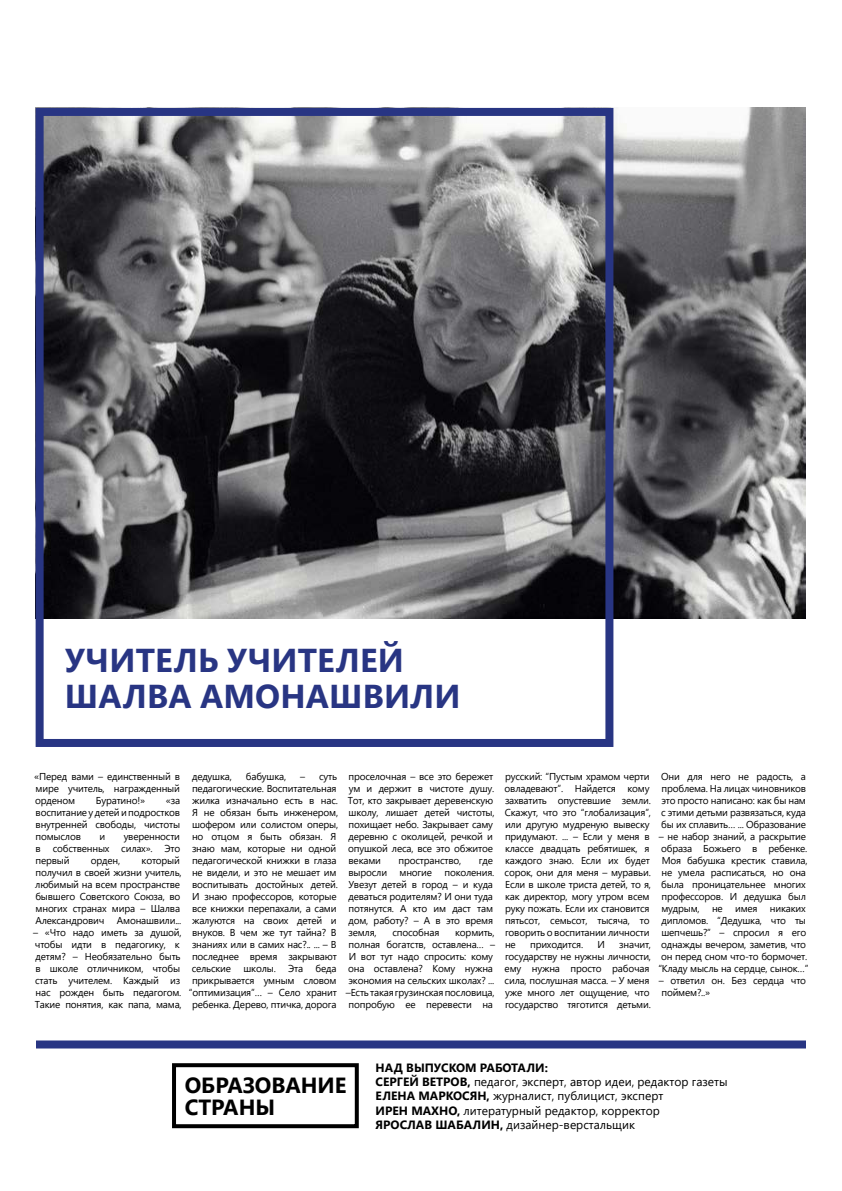
<style>
.page{position:relative;width:842px;height:1191px;background:#fff}
.page>*{position:absolute;margin:0;border:0;box-sizing:border-box;transform-origin:0 0}
.t1{font:700 33px/36px "Segoe UI";letter-spacing:.005em;color:#283583}
.t2{font:700 21.9px/21.9px "Segoe UI";color:#000}
.t3{font:12px/14.4px "Segoe UI";color:#000}
.t4{font:10px/12px "Segoe UI";letter-spacing:-.02em;color:#000}
.s1{font-weight:700}
</style>
<div class="page">
<div style="left:172px;top:1063px;width:187px;height:65px;border:4px solid #000"></div>
<div style="left:36px;top:1040px;width:770px;height:8px;background:#283583"></div>
<img style="left:45px;top:108px;width:761px;height:510px">
<div style="left:36px;top:108px;width:577px;height:639px;border:8px solid #283583"></div>
<h1 class="t1" style="left:65px;top:642px;width:397px">УЧИТЕЛЬ УЧИТЕЛЕЙ<br>ШАЛВА АМОНАШВИЛИ</h1>
<p class="t4" style="left:34px;top:770px;width:147px;text-align:justify">«Перед вами – единственный в мире учитель, награжденный орденом</p>
<p class="t4" style="left:96px;top:794px;width:51px">Буратино!»</p>
<p class="t4" style="left:36px;top:794px;width:146px;text-align:justify;text-indent:130px">«за воспитание у детей и подростков внутренней свободы, чистоты помыслов</p>
<p class="t4" style="left:36px;top:830px;width:146px;text-align:justify;text-indent:88px">уверенности в собственных силах». Это первый</p>
<p class="t4" style="left:99px;top:830px;width:7px">и</p>
<p class="t4" style="left:35px;top:854px;width:148px;text-indent:106px">который получил в своей жизни учитель, любимый на всем пространстве бывшего Советского Союза, во многих странах мира – Шалва<br>Александрович</p>
<p class="t4" style="left:91px;top:854px;width:31px">орден,</p>
<p class="t4" style="left:117px;top:914px;width:66px">Амонашвили...</p>
<p class="t4" style="left:33px;top:926px;width:150px">– «Что надо иметь за душой, чтобы идти в педагогику, к детям? – Необязательно быть в школе отличником, чтобы стать учителем. Каждый из нас рожден быть педагогом.<br>Такие понятия, как папа, мама,</p>
<p class="t4" style="left:192px;top:770px;width:41px">дедушка,</p>
<p class="t4" style="left:246px;top:770px;width:42px">бабушка,</p>
<p class="t4" style="left:189px;top:770px;width:151px;text-align:right">– суть<br>педагогические. Воспитательная жилка изначально есть в нас.<br>Я не обязан быть инженером, шофером или солистом оперы, но отцом я быть обязан. Я знаю мам, которые ни одной педагогической книжки в глаза не видели, и это не мешает им воспитывать достойных детей.<br>И знаю профессоров, которые все книжки перепахали, а сами жалуются на своих детей и внуков. В чем же тут тайна? В знаниях или в самих нас?.. ... – В последнее время закрывают сельские школы. Эта беда прикрывается умным словом “оптимизация”… – Село хранит ребенка. Дерево, птичка, дорога</p>
<p class="t4" style="left:348px;top:770px;width:148px">проселочная – все это бережет ум и держит в чистоте душу.<br>Тот, кто закрывает деревенскую школу, лишает детей чистоты, похищает небо. Закрывает саму деревню с околицей, речкой и опушкой леса, все это обжитое веками</p>
<p class="t4" style="left:348px;top:854px;width:147px;text-indent:130px">где выросли многие поколения.<br>Увезут детей в город – и куда деваться родителям? И они туда потянутся. А кто им даст там дом, работу? – А в это время земля,</p>
<p class="t4" style="left:399px;top:854px;width:64px">пространство,</p>
<p class="t4" style="left:393px;top:926px;width:48px">способная</p>
<p class="t4" style="left:346px;top:926px;width:151px;text-indent:109px">кормить, полная богатств, оставлена… –<br>И вот тут надо спросить: кому она оставлена? Кому нужна экономия на сельских школах? ... –Есть такая грузинская пословица, попробую ее перевести на</p>
<p class="t4" style="left:505px;top:770px;width:148px">русский: “Пустым храмом черти овладевают”. Найдется кому захватить опустевшие земли.<br>Скажут, что это “глобализация”, или другую мудреную вывеску придумают. ... – Если у меня в классе двадцать ребятишек, я каждого знаю. Если их будет сорок, они для меня – муравьи.<br>Если в школе триста детей, то я, как директор, могу утром всем руку пожать. Если их становится пятьсот, семьсот, тысяча, то говорить о воспитании личности не</p>
<p class="t4" style="left:530px;top:938px;width:55px">приходится.</p>
<p class="t4" style="left:597px;top:938px;width:9px">И</p>
<p class="t4" style="left:505px;top:938px;width:148px;text-indent:115px">значит, государству не нужны личности, ему нужна просто рабочая сила, послушная масса. – У меня уже много лет ощущение, что государство тяготится детьми.</p>
<p class="t4" style="left:661px;top:770px;width:146px;text-align:justify">Они для него не радость, а проблема. На лицах чиновников это просто написано: как бы нам с этими детьми развязаться, куда бы их сплавить… ... Образование</p>
<p class="t4" style="left:658px;top:830px;width:152px;text-align:center">– не набор знаний, а раскрытие образа Божьего в ребенке.<br>Моя бабушка крестик ставила, не умела расписаться, но она была проницательнее многих профессоров. И дедушка был мудрым, не имея никаких дипломов. “Дедушка, что ты шепчешь?” – спросил я его однажды вечером, заметив, что он перед сном что-то бормочет. “Кладу мысль на сердце, сынок…”</p>
<p class="t4" style="left:659px;top:974px;width:149px">– ответил он. Без сердца что поймем?..»</p>
<h2 class="t2" style="left:185px;top:1074px;width:163px">ОБРАЗОВАНИЕ<br>СТРАНЫ</h2>
<p class="t3" style="left:376px;top:1060px;width:353px"><span class="s1">НАД ВЫПУСКОМ РАБОТАЛИ:<br>СЕРГЕЙ ВЕТРОВ,</span> педагог, эксперт, автор идеи, редактор газеты <span class="s1">ЕЛЕНА МАРКОСЯН,</span> журналист, публицист, эксперт<br><span class="s1">ИРЕН МАХНО,</span> литературный редактор, корректор<br><span class="s1">ЯРОСЛАВ ШАБАЛИН,</span> дизайнер-верстальщик</p>
</div>
